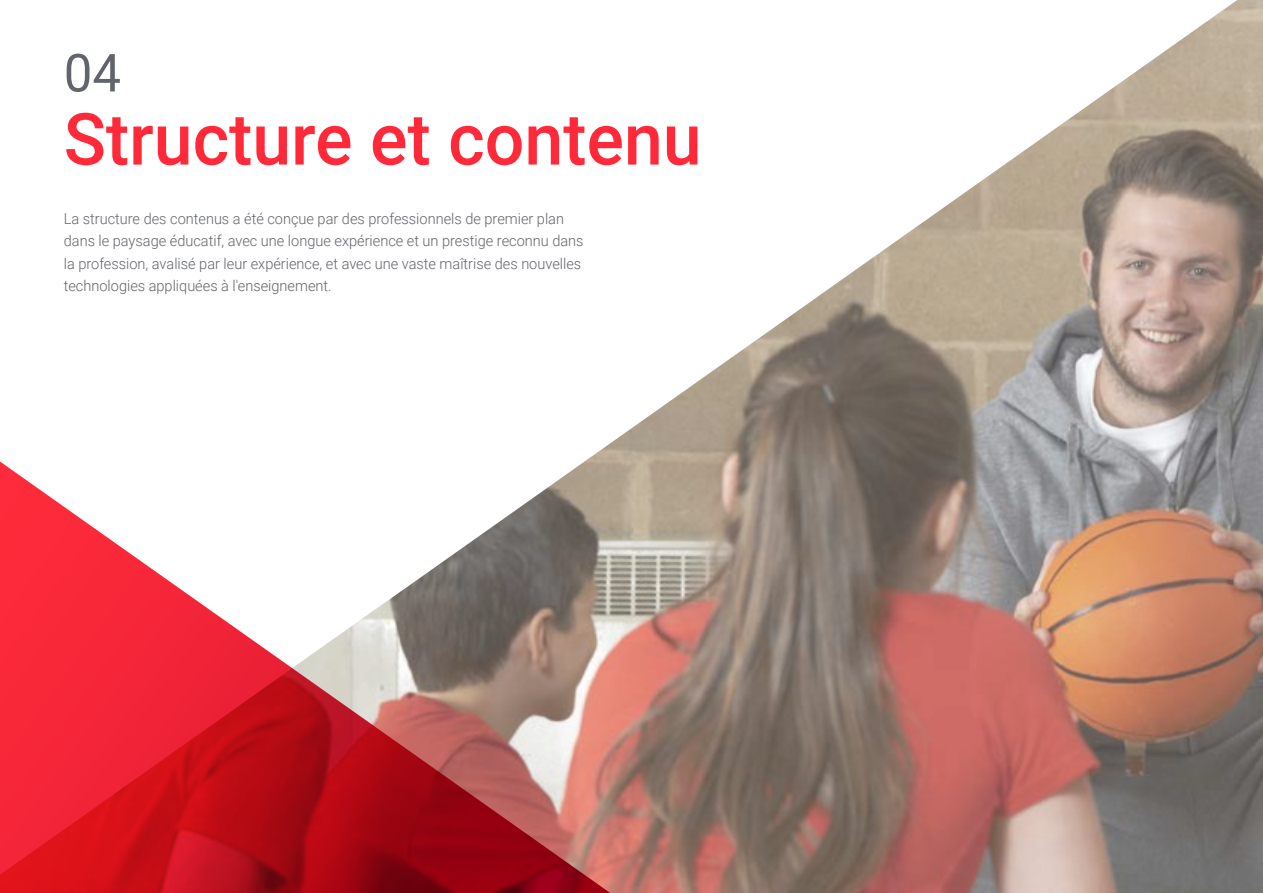
<style>
.page{position:relative;width:1263px;height:893px;background:#fff}
.page>*{position:absolute;margin:0;border:0;box-sizing:border-box;transform-origin:0 0}
.t1{font:500 72px "Roboto";color:#ff293a}
.t2{font:52.5px "Roboto";color:#61646a}
.t3{font:300 15px/22.5px "Roboto";color:#61646a}
</style>
<div class="page">
<img style="left:607px;top:0;width:656px;height:893px">
<svg style="left:0;top:446px;width:640px;height:447px"></svg>
<h2 class="t2" style="left:64px;top:36px;width:59px">04</h2>
<h1 class="t1" style="left:64px;top:89px;width:639px">Structure et contenu</h1>
<p class="t3" style="left:64px;top:207px;width:521px">La structure des contenus a été conçue par des professionnels de premier plan dans le paysage éducatif, avec une longue expérience et un prestige reconnu dans la profession, avalisé par leur expérience, et avec une vaste maîtrise des nouvelles technologies appliquées à l'enseignement.</p>
</div>
